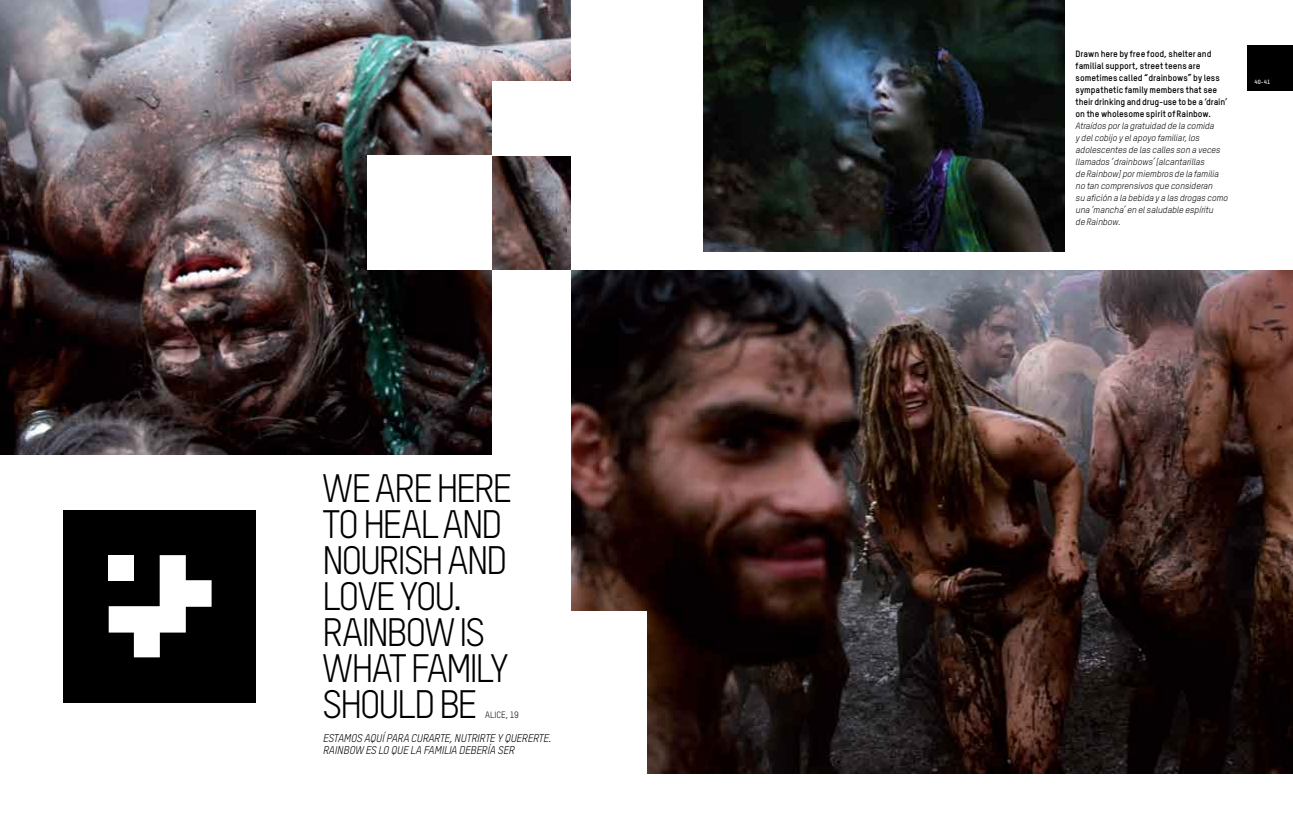
<style>
.page{position:relative;width:1293px;height:814px;background:#fff}
.page>*{position:absolute;margin:0;border:0;box-sizing:border-box;transform-origin:0 0}
.t1{font:39px/36px "TSTAR";letter-spacing:-.06em;color:#000}
.t2{font:italic 11px/12px "TSTAR";letter-spacing:-.015em;color:#000}
.t3{font:italic 9px/12px "TSTAR";letter-spacing:-.01em;color:#000}
.t4{font:700 9px/12px "TSTAR";letter-spacing:-.005em;color:#000}
.t5{font:9px "TSTAR";letter-spacing:-.005em;color:#000}
.t6{font:700 6px "TSTAR";color:#fff}
</style>
<div class="page">
<img style="left:703px;top:1px;width:362px;height:250px">
<img style="left:0;top:1px;width:570px;height:453px">
<img style="left:571px;top:270px;width:721px;height:504px">
<div style="left:552px;top:612px;width:94px;height:202px;background:#fff"></div>
<div style="left:367px;top:156px;width:125px;height:114px;background:#fff"></div>
<div style="left:492px;top:81px;width:80px;height:75px;background:#fff"></div>
<div style="left:492px;top:270px;width:78px;height:356px;background:#fff"></div>
<div style="left:63px;top:510px;width:193px;height:193px;background:#000"></div>
<div style="left:108px;top:555px;width:26px;height:25px;background:#fff"></div>
<svg style="left:109px;top:555px;width:103px;height:102px"></svg>
<div style="left:1247px;top:45px;width:45px;height:46px;background:#000"></div>
<h1 class="t1" style="left:322px;top:469px;width:192px">WEARE HERE<br>TO HEAL AND<br>NOURISH AND<br>LOVE YOU.<br>RAINBOW IS<br>WHAT FAMILY<br>SHOULD BE</h1>
<p class="t5" style="left:485px;top:709px;width:35px">ALICE, 19</p>
<p class="t2" style="left:323px;top:731px;width:229px">ESTAMOS AQUÍ PARA CURARTE, NUTRIRTE Y QUERERTE.<br>RAINBOW ES LO QUE LA FAMILIA DEBERÍA SER</p>
<p class="t4" style="left:1075px;top:48px;width:153px">Drawn here by free food, shelter and familial support, street teens are sometimes called “drainbows” by less sympathetic family members that see their drinking and drug-use to be a ‘drain’ on the wholesome spirit of Rainbow.</p>
<p class="t3" style="left:1075px;top:120px;width:154px">Atraídos por la gratuidad de la comida<br>y del cobijo y el apoyo familiar, los adolescentes de las calles son a veces llamados ‘drainbows’ [alcantarillas<br>de Rainbow] por miembros de la familia no tan comprensivos que consideran<br>su afición a la bebida y a las drogas como una ‘mancha’ en el saludable espíritu<br>de Rainbow.</p>
<p class="t6" style="left:1254px;top:79px;width:17px">40-41</p>
</div>
